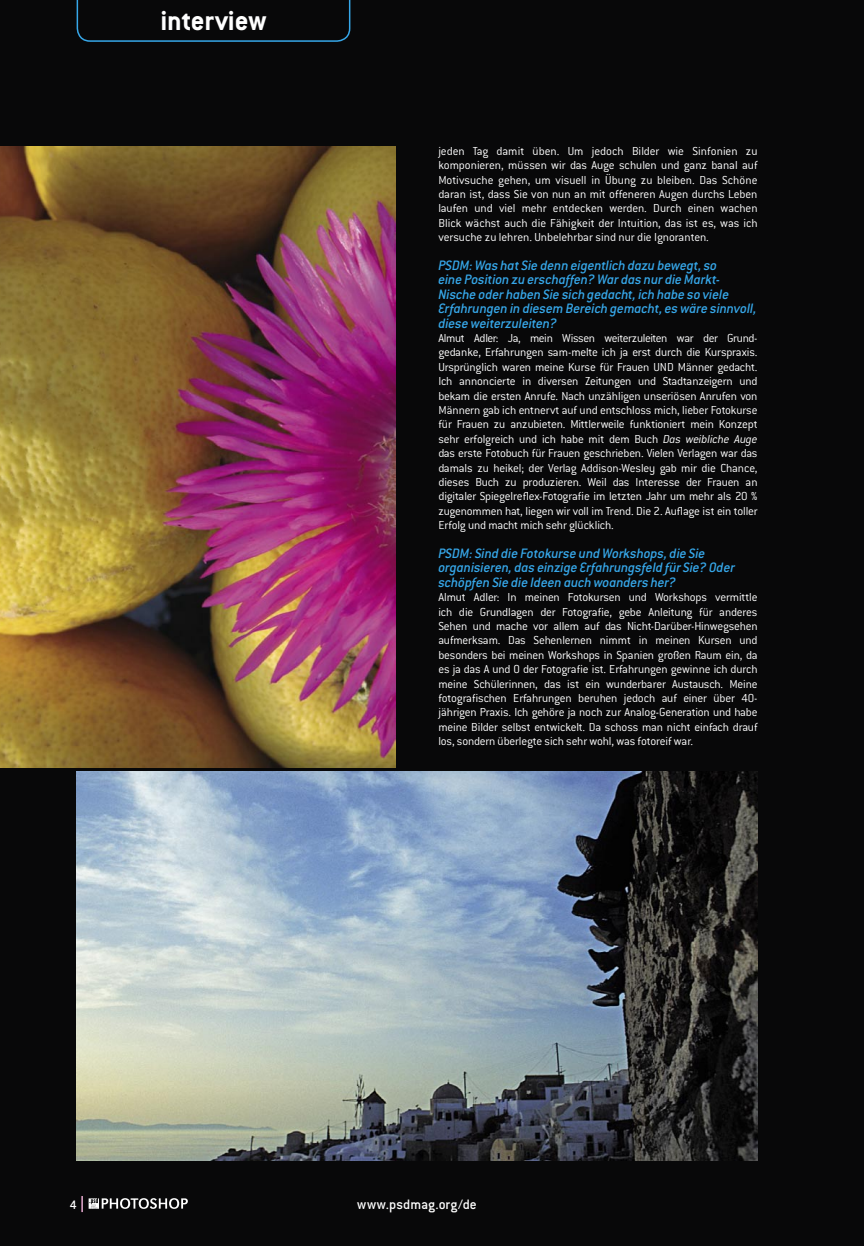
<style>
.page{position:relative;width:864px;height:1246px;background:#fff}
.page>*{position:absolute;margin:0;border:0;box-sizing:border-box;transform-origin:0 0}
.DZIAL{font:700 30px "Conduit ITC";color:#fff}
.SUBHEAD2{font:italic 500 15px/14.4px "Conduit ITC";letter-spacing:-.01em;color:#36a7e9}
.t1{font:500 15px "Conduit ITC";letter-spacing:.01em;color:#fff}
.t2{font:500 13.5px "Conduit ITC";color:#fff}
.BODY1{font:300 12.75px/14.4px "Conduit ITC";letter-spacing:-.01em;color:#fff;text-align:justify}
.s1{font-style:italic}
</style>
<div class="page">
<div style="left:0;top:0;width:863px;height:1246px;background:#080809"></div>
<svg style="left:76px;top:0;width:275px;height:41px"></svg>
<svg style="left:82px;top:1196px;width:1px;height:16px"></svg>
<svg style="left:89px;top:1198px;width:99px;height:11px"></svg>
<img style="left:77px;top:771px;width:680px;height:390px">
<img style="left:0;top:147px;width:395px;height:620px">
<p class="DZIAL" style="left:160px;top:3px;width:108px">interview</p>
<p class="BODY1" style="left:438px;top:144px;width:320px">jeden Tag damit üben. Um jedoch Bilder wie Sinfonien zu komponieren, müssen wir das Auge schulen und ganz banal auf Motivsuche gehen, um visuell in Übung zu bleiben. Das Schöne daran ist, dass Sie von nun an mit offeneren Augen durchs Leben laufen und viel mehr entdecken werden. Durch einen wachen Blick wächst auch die Fähigkeit der Intuition, das ist es, was ich versuche zu lehren. Unbelehrbar sind nur die Ignoranten.</p>
<p class="SUBHEAD2" style="left:438px;top:258px;width:320px">PSDM: Was hat Sie denn eigentlich dazu bewegt, so<br>eine Position zu erschaffen? War das nur die Markt-Nische oder haben Sie sich gedacht, ich habe so viele Erfahrungen in diesem Bereich gemacht, es wäre sinnvoll, diese weiterzuleiten?</p>
<p class="BODY1" style="left:438px;top:331px;width:320px">Almut Adler: Ja, mein Wissen weiterzuleiten war der Grund&shy;gedanke, Erfahrungen sam-melte ich ja erst durch die Kurspraxis.<br>Ursprünglich waren meine Kurse für Frauen UND Männer gedacht.<br>Ich annoncierte in diversen Zeitungen und Stadtanzeigern und bekam die ersten Anrufe. Nach unzähligen unseriösen Anrufen von Männern gab ich entnervt auf und entschloss mich, lieber Fotokurse für Frauen zu anzubieten. Mittlerweile funktioniert mein Konzept sehr erfolgreich und ich habe mit dem Buch <span class="s1">Das weibliche Auge </span>das erste Fotobuch für Frauen geschrieben. Vielen Verlagen war das damals zu heikel; der Verlag Addison-Wesley gab mir die Chance, dieses Buch zu produzieren. Weil das Interesse der Frauen an digitaler Spiegelreflex-Fotografie im letzten Jahr um mehr als 20 % zugenommen hat, liegen wir voll im Trend. Die 2. Auflage ist ein toller Erfolg und macht mich sehr glücklich.</p>
<p class="SUBHEAD2" style="left:438px;top:546px;width:298px">PSDM: Sind die Fotokurse und Workshops, die Sie organisieren, das einzige Erfahrungsfeld für Sie? Oder schöpfen Sie die Ideen auch woanders her?</p>
<p class="BODY1" style="left:438px;top:590px;width:320px">Almut Adler: In meinen Fotokursen und Workshops vermittle ich die Grundlagen der Fotografie, gebe Anleitung für anderes Sehen und mache vor allem auf das Nicht-Darüber-Hinwegsehen aufmerksam. Das Sehenlernen nimmt in meinen Kursen und besonders bei meinen Workshops in Spanien großen Raum ein, da es ja das A und O der Fotografie ist. Erfahrungen gewinne ich durch meine Schülerinnen, das ist ein wunderbarer Austausch. Meine fotografischen Erfahrungen beruhen jedoch auf einer über 40- jährigen Praxis. Ich gehöre ja noch zur Analog-Generation und habe meine Bilder selbst entwickelt. Da schoss man nicht einfach drauf los, sondern überlegte sich sehr wohl, was fotoreif war.</p>
<p class="t2" style="left:70px;top:1197px;width:8px">4</p>
<p class="t1" style="left:357px;top:1196px;width:121px">www.psdmag.org/de</p>
</div>
